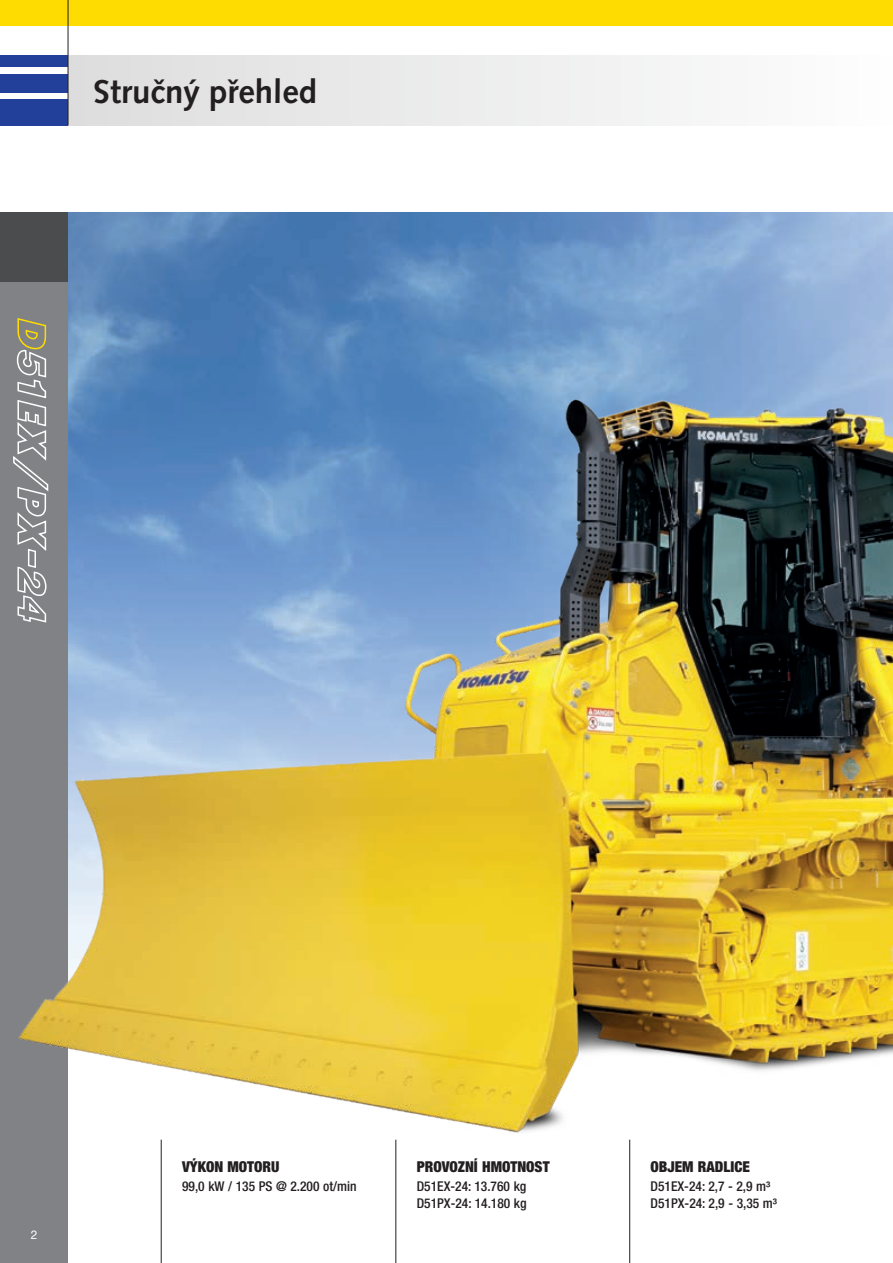
<style>
.page{position:relative;width:893px;height:1263px;background:#fff}
.page>*{position:absolute;margin:0;border:0;box-sizing:border-box;transform-origin:0 0}
.t1{font:700 33px "Syntax LTCE";color:#231f20}
.t2{font:900 condensed 15px "Helvetica Neue LT Pro";color:#231f20}
.t3{font:500 condensed 13.5px/16.5px "Helvetica Neue LT Pro";color:#231f20}
.t4{font:12px "Helvetica Neue LT Pro";color:#fff}
</style>
<div class="page">
<img style="left:68px;top:213px;width:825px;height:996px">
<div style="left:0;top:213px;width:68px;height:1050px;background:#808285"></div>
<div style="left:0;top:99px;width:68px;height:26px;background:#223f99"></div>
<div style="left:0;top:74px;width:68px;height:18px;background:#223f99"></div>
<div style="left:0;top:55px;width:68px;height:12px;background:#223f99"></div>
<div style="left:0;top:0;width:893px;height:26px;background:#ffdc01"></div>
<div style="left:0;top:213px;width:68px;height:69px;background:#4b4c4d"></div>
<div style="left:68px;top:55px;width:825px;height:70px;background:linear-gradient(to right,#ddddde,#fdfdfe)"></div>
<hr style="left:68px;top:0;width:1px;height:125px;background:#231f20">
<img style="left:18px;top:367px;width:875px;height:792px">
<svg style="left:13px;top:318px;width:37px;height:305px"></svg>
<hr style="left:395px;top:1140px;width:1px;height:123px;background:#231f20">
<hr style="left:161px;top:1140px;width:1px;height:123px;background:#231f20">
<hr style="left:629px;top:1140px;width:1px;height:123px;background:#231f20">
<h1 class="t1" style="left:94px;top:73px;width:225px">Stručný přehled</h1>
<p class="t4" style="left:31px;top:1227px;width:8px">2</p>
<p class="t2" style="left:182px;top:1157px;width:99px">VÝKON MOTORU</p>
<p class="t3" style="left:182px;top:1178px;width:176px">99,0 kW / 135 PS @ 2.200 ot/min</p>
<p class="t2" style="left:417px;top:1157px;width:134px">PROVOZNÍ HMOTNOST</p>
<p class="t3" style="left:417px;top:1178px;width:111px">D51EX-24: 13.760 kg<br>D51PX-24: 14.180 kg</p>
<p class="t2" style="left:651px;top:1157px;width:101px">OBJEM RADLICE</p>
<p class="t3" style="left:651px;top:1178px;width:128px">D51EX-24: 2,7 - 2,9 m³<br>D51PX-24: 2,9 - 3,35 m³</p>
</div>
